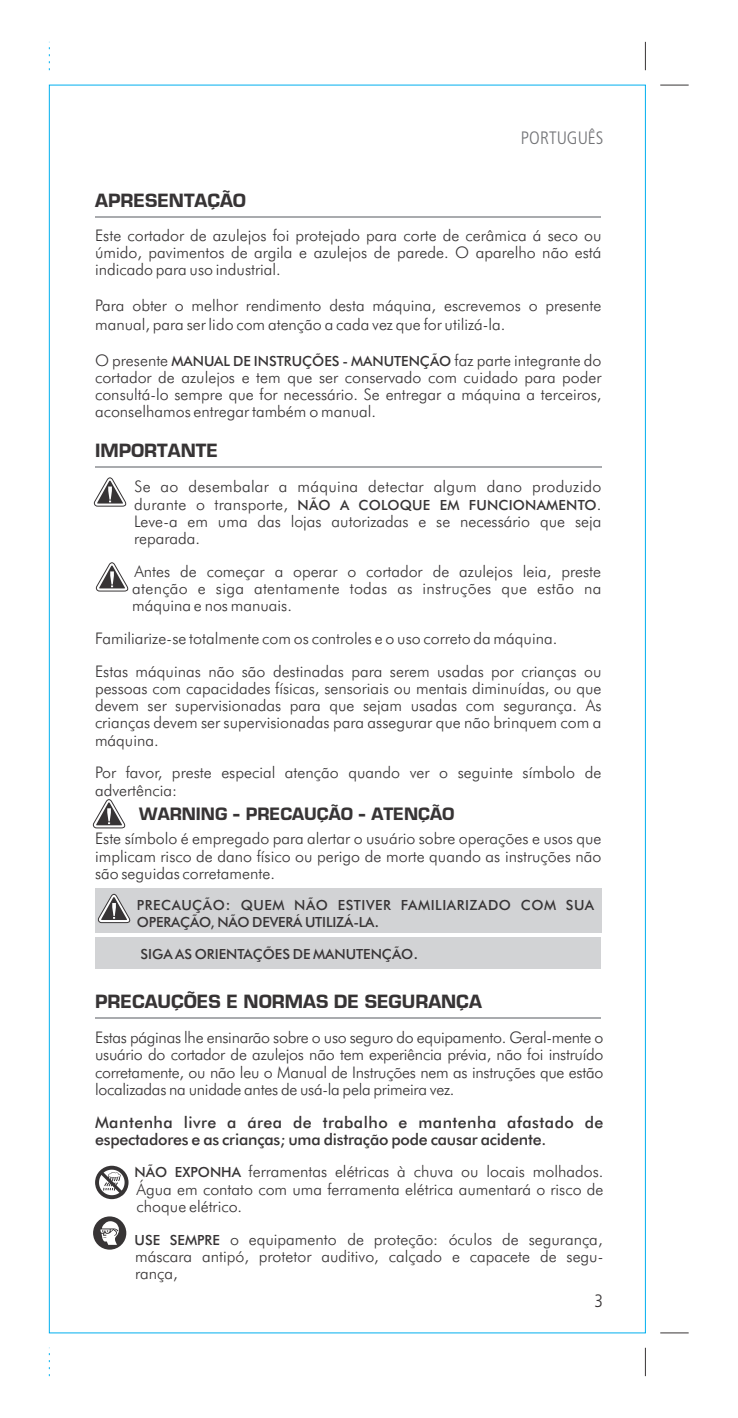
<style>
.page{position:relative;width:738px;height:1418px;background:#fff}
.page>*{position:absolute;margin:0;border:0;box-sizing:border-box;transform-origin:0 0}
.t1{font:900 20px "Eurostile";color:#373435}
.t2{font:900 18.6px "Eurostile";color:#373435}
.t3{font:300 condensed 18px "Frutiger";color:#727376}
.t4{font:300 condensed 18px "Frutiger";color:#373435}
.t5{font:300 16px/17.2px "Futura BT";color:#373435;text-align:justify}
.t6{font:500 16px/17.2px "Futura BT";letter-spacing:-.01em;color:#373435}
.t7{font:500 14px "Futura BT";letter-spacing:.015em;color:#373435}
.t8{font:500 14px/17.2px "Futura BT";letter-spacing:.04em;color:#373435}
.s1{font-weight:500;font-size:14px}
.s2{font-weight:300;font-size:16px}
.s3{font-size:16px}
</style>
<div class="page">
<svg style="left:644px;top:42px;width:1px;height:28px"></svg>
<svg style="left:644px;top:1348px;width:1px;height:27px"></svg>
<svg style="left:660px;top:85px;width:28px;height:1px"></svg>
<svg style="left:660px;top:1332px;width:28px;height:1px"></svg>
<svg style="left:49px;top:42px;width:1px;height:28px"></svg>
<svg style="left:49px;top:1347px;width:1px;height:28px"></svg>
<hr style="left:95px;top:216px;width:505px;height:2px;background:#a9abae">
<hr style="left:95px;top:466px;width:506px;height:2px;background:#a9abae">
<div style="left:95px;top:888px;width:506px;height:44px;background:#d2d3d5"></div>
<hr style="left:95px;top:1016px;width:505px;height:2px;background:#a9abae">
<svg style="left:93px;top:477px;width:33px;height:29px"></svg>
<svg style="left:95px;top:562px;width:33px;height:29px"></svg>
<svg style="left:97px;top:893px;width:33px;height:30px"></svg>
<svg style="left:92px;top:799px;width:33px;height:29px"></svg>
<svg style="left:95px;top:1165px;width:33px;height:34px"></svg>
<div style="left:95px;top:937px;width:505px;height:32px;background:#d2d3d5"></div>
<svg style="left:93px;top:1216px;width:33px;height:33px"></svg>
<p class="t1" style="left:95px;top:189px;width:152px">APRESENTAÇÃO</p>
<p class="t3" style="left:520px;top:128px;width:84px">PORTUGUÊS</p>
<p class="t5" style="left:95px;top:228px;width:507px">Este cortador de azulejos foi protejado para corte de cerâmica á seco ou úmido, pavimentos de argila e azulejos de parede. O aparelho não está indicado para uso industrial.</p>
<p class="t5" style="left:95px;top:297px;width:507px;line-height:19.2px">Para obter o melhor rendimento desta máquina, escrevemos o presente manual, para ser lido com atenção a cada vez que for utilizá-la.</p>
<p class="t5" style="left:95px;top:353px;width:507px">O presente <span class="s1">MANUAL DE INSTRUÇÕES - MANUTENÇÃO</span> faz parte integrante do cortador de azulejos e tem que ser conservado com cuidado para poder consultá-lo sempre que for necessário. Se entregar a máquina a terceiros, aconselhamos entregar também o manual.</p>
<p class="t1" style="left:95px;top:439px;width:124px">IMPORTANTE</p>
<p class="t5" style="left:134px;top:479px;width:468px">Se ao desembalar a máquina detectar algum dano produzido</p>
<p class="t7" style="left:134px;top:499px;width:468px"><span class="s2">durante o transporte,</span> NÃO A COLOQUE EM FUNCIONAMENTO<span class="s2">.</span></p>
<p class="t5" style="left:134px;top:514px;width:468px">Leve-a em uma das lojas autorizadas e se necessário que seja reparada.</p>
<p class="t5" style="left:132px;top:564px;width:470px">Antes de começar a operar o cortador de azulejos leia, preste atenção e siga atentamente todas as instruções que estão na máquina e nos manuais.</p>
<p class="t5" style="left:95px;top:623px;width:507px;line-height:32.6px">Familiarize-se totalmente com os controles e o uso correto da máquina.<br>Estas máquinas não são destinadas para serem usadas por crianças ou</p>
<p class="t5" style="left:95px;top:681px;width:507px">pessoas com capacidades físicas, sensoriais ou mentais diminuídas, ou que devem ser supervisionadas para que sejam usadas com segurança. As crianças devem ser supervisionadas para assegurar que não brinquem com a máquina.</p>
<p class="t5" style="left:95px;top:765px;width:507px">Por favor, preste especial atenção quando ver o seguinte símbolo de advertência:</p>
<p class="t5" style="left:95px;top:831px;width:507px">Este símbolo é empregado para alertar o usuário sobre operações e usos que implicam risco de dano físico ou perigo de morte quando as instruções não são seguidas corretamente.</p>
<p class="t8" style="left:137px;top:897px;width:458px">PRECAUÇÃO<span class="s3">:</span> QUEM NÃO ESTIVER FAMILIARIZADO COM SUA<br>OPERAÇÃO, NÃO DEVERÁ UTILIZÁ-LA<span class="s3">.</span></p>
<p class="t2" style="left:139px;top:803px;width:316px">WARNING - PRECAUÇÃO - ATENÇÃO</p>
<p class="t7" style="left:140px;top:948px;width:279px">SIGA AS ORIENTAÇÕES DE MANUTENÇÃO<span class="s3">.</span></p>
<p class="t1" style="left:95px;top:989px;width:388px">PRECAUÇÕES E NORMAS DE SEGURANÇA</p>
<p class="t5" style="left:95px;top:1030px;width:509px">Estas páginas lhe ensinarão sobre o uso seguro do equipamento. Geral-mente o usuário do cortador de azulejos não tem experiência prévia, não foi instruído corretamente, ou não leu o Manual de Instruções nem as instruções que estão localizadas na unidade antes de usá-la pela primeira vez.</p>
<p class="t6" style="left:95px;top:1114px;width:509px">Mantenha livre a área de trabalho e mantenha afastado de espectadores e as crianças; uma distração pode causar acidente.</p>
<p class="t5" style="left:134px;top:1164px;width:470px"><span class="s1">NÃO EXPONHA</span> ferramentas elétricas à chuva ou locais molhados.<br>Água em contato com uma ferramenta elétrica aumentará o risco de choque elétrico.</p>
<p class="t5" style="left:134px;top:1231px;width:470px"><span class="s1">USE SEMPRE</span> o equipamento de proteção: óculos de segurança, máscara antipó, protetor auditivo, calçado e capacete de segu&shy;rança,</p>
<p class="t4" style="left:594px;top:1291px;width:10px">3</p>
</div>
